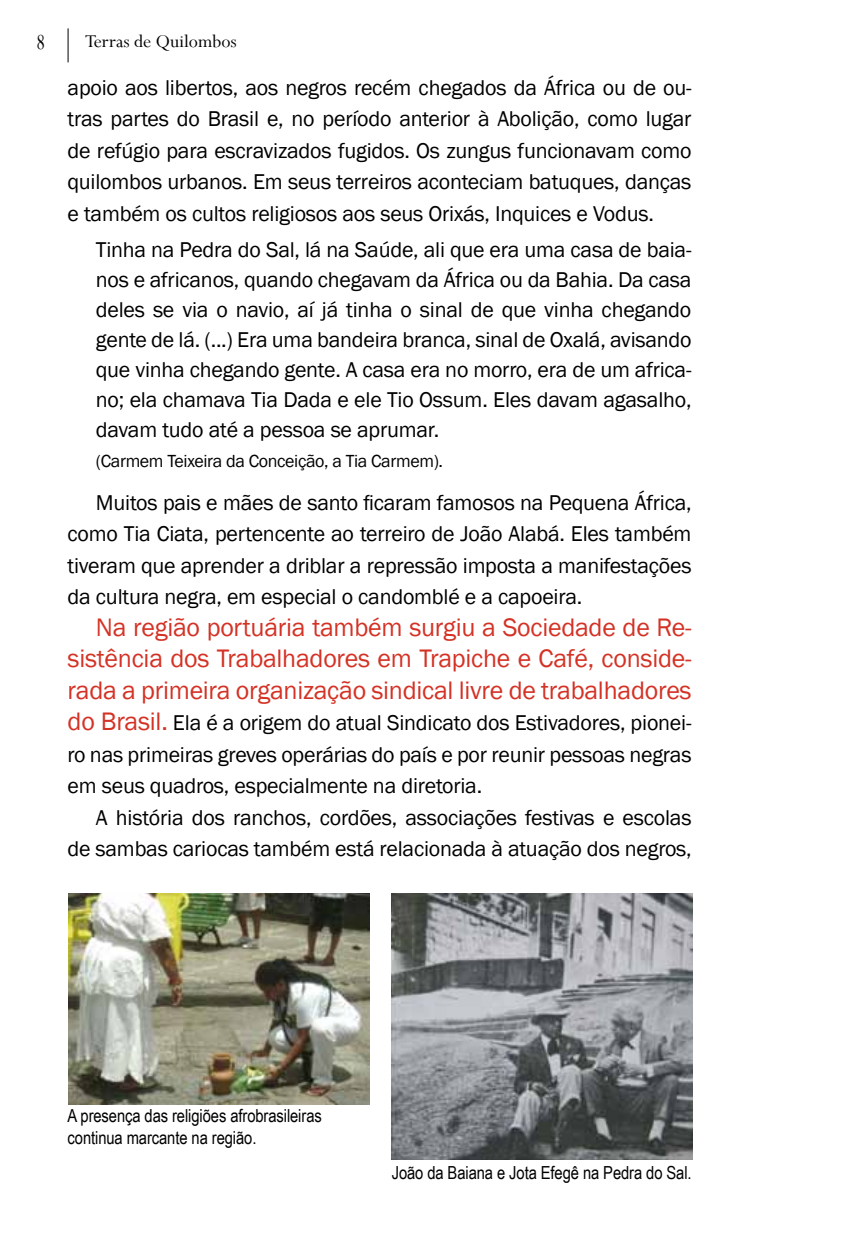
<style>
.page{position:relative;width:851px;height:1248px;background:#fff}
.page>*{position:absolute;margin:0;border:0;box-sizing:border-box;transform-origin:0 0}
.t1{font:26px/31.6px "Franklin Gothic";letter-spacing:-.01em;color:#d43225;text-align:justify}
.t2{font:24px "Perpetua";color:#000;scale:.8 1}
.t3{font:22px/31.6px "Franklin Gothic";letter-spacing:-.01em;color:#000;text-align:justify}
.t4{font:20px "Perpetua";color:#000}
.t5{font:18px/22px "Arial Narrow";letter-spacing:-.005em;color:#000}
.t6{font:18px "Franklin Gothic";letter-spacing:-.02em;color:#000}
.s1{font-size:26px;color:#d43225}
</style>
<div class="page">
<hr style="left:68px;top:28px;width:1px;height:34px;background:#000">
<img style="left:68px;top:893px;width:301px;height:211px">
<img style="left:391px;top:893px;width:301px;height:266px">
<p class="t2" style="left:37px;top:27px;width:12px">8</p>
<p class="t4" style="left:85px;top:28px;width:153px">Terras de Quilombos</p>
<p class="t3" style="left:68px;top:72px;width:625px">apoio aos libertos, aos negros recém chegados da África ou de ou&shy;tras partes do Brasil e, no período anterior à Abolição, como lugar de refúgio para escravizados fugidos. Os zungus funcionavam como quilombos urbanos. Em seus terreiros aconteciam batuques, danças e também os cultos religiosos aos seus Orixás, Inquices e Vodus.</p>
<p class="t3" style="left:96px;top:235px;width:597px;line-height:30px">Tinha na Pedra do Sal, lá na Saúde, ali que era uma casa de baia&shy;nos e africanos, quando chegavam da África ou da Bahia. Da casa deles se via o navio, aí já tinha o sinal de que vinha chegando gente de lá. (...) Era uma bandeira branca, sinal de Oxalá, avisando que vinha chegando gente. A casa era no morro, era de um africa&shy;no; ela chamava Tia Dada e ele Tio Ossum. Eles davam agasalho, davam tudo até a pessoa se aprumar.</p>
<p class="t6" style="left:96px;top:449px;width:348px">(Carmem Teixeira da Conceição, a Tia Carmem).</p>
<p class="t3" style="left:68px;top:487px;width:625px;text-indent:28px">Muitos pais e mães de santo ficaram famosos na Pequena África, como Tia Ciata, pertencente ao terreiro de João Alabá. Eles também tiveram que aprender a driblar a repressão imposta a manifestações da cultura negra, em especial o candomblé e a capoeira.</p>
<p class="t1" style="left:68px;top:611px;width:625px;text-indent:28px">Na região portuária também surgiu a Sociedade de Re&shy;sistência dos Trabalhadores em Trapiche e Café, conside&shy;rada a primeira organização sindical livre de trabalhadores</p>
<p class="t3" style="left:68px;top:707px;width:625px"><span class="s1">do Brasil.</span> Ela é a origem do atual Sindicato dos Estivadores, pionei&shy;ro nas primeiras greves operárias do país e por reunir pessoas negras em seus quadros, especialmente na diretoria.</p>
<p class="t3" style="left:68px;top:802px;width:625px;text-align:right">A história dos ranchos, cordões, associações festivas e escolas de sambas cariocas também está relacionada à atuação dos negros,</p>
<p class="t5" style="left:68px;top:1103px;width:256px">A presença das religiões afrobrasileiras continua marcante na região.</p>
<p class="t5" style="left:391px;top:1161px;width:301px">João da Baiana e Jota Efegê na Pedra do Sal.</p>
</div>
